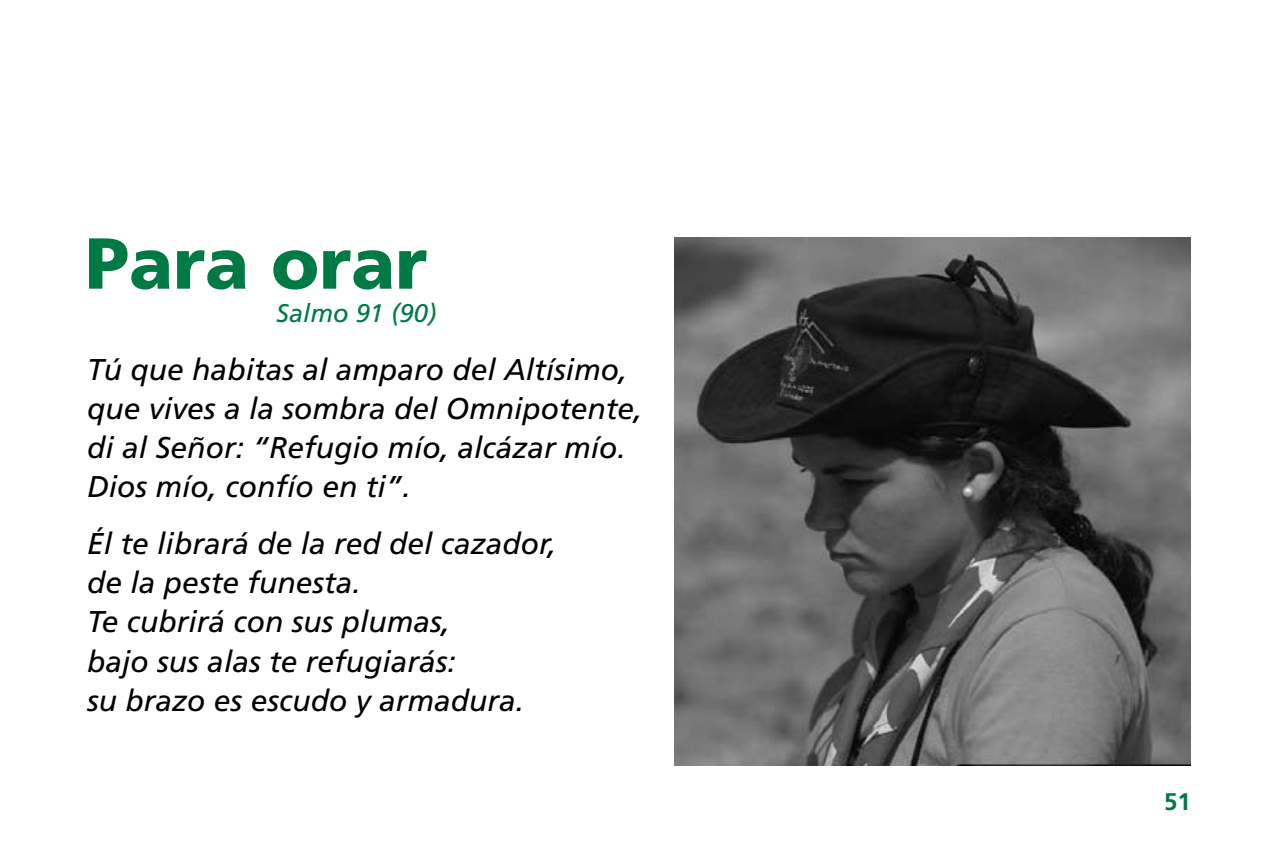
<style>
.page{position:relative;width:1276px;height:851px;background:#fff}
.page>*{position:absolute;margin:0;border:0;box-sizing:border-box;transform-origin:0 0}
.t1{font:900 72px "Frutiger";color:#007a45}
.t2{font:italic 30px/39px "Frutiger";color:#000}
.t3{font:italic 25.5px "Frutiger";color:#007a45}
.t4{font:700 24px "Frutiger";color:#007a45}
</style>
<div class="page">
<img style="left:675px;top:237px;width:516px;height:528px">
<h1 class="t1" style="left:85px;top:220px;width:343px">Para orar</h1>
<p class="t3" style="left:276px;top:298px;width:162px">Salmo 91 (90)</p>
<p class="t2" style="left:87px;top:350px;width:557px">Tú que habitas al amparo del Altísimo, que vives a la sombra del Omnipotente, di al Señor: “Refugio mío, alcázar mío.<br>Dios mío, confío en ti”.</p>
<p class="t2" style="left:87px;top:524px;width:471px">Él te librará de la red del cazador, de la peste funesta.<br>Te cubrirá con sus plumas,<br>bajo sus alas te refugiarás:<br>su brazo es escudo y armadura.</p>
<p class="t4" style="left:1164px;top:787px;width:28px">51</p>
</div>
